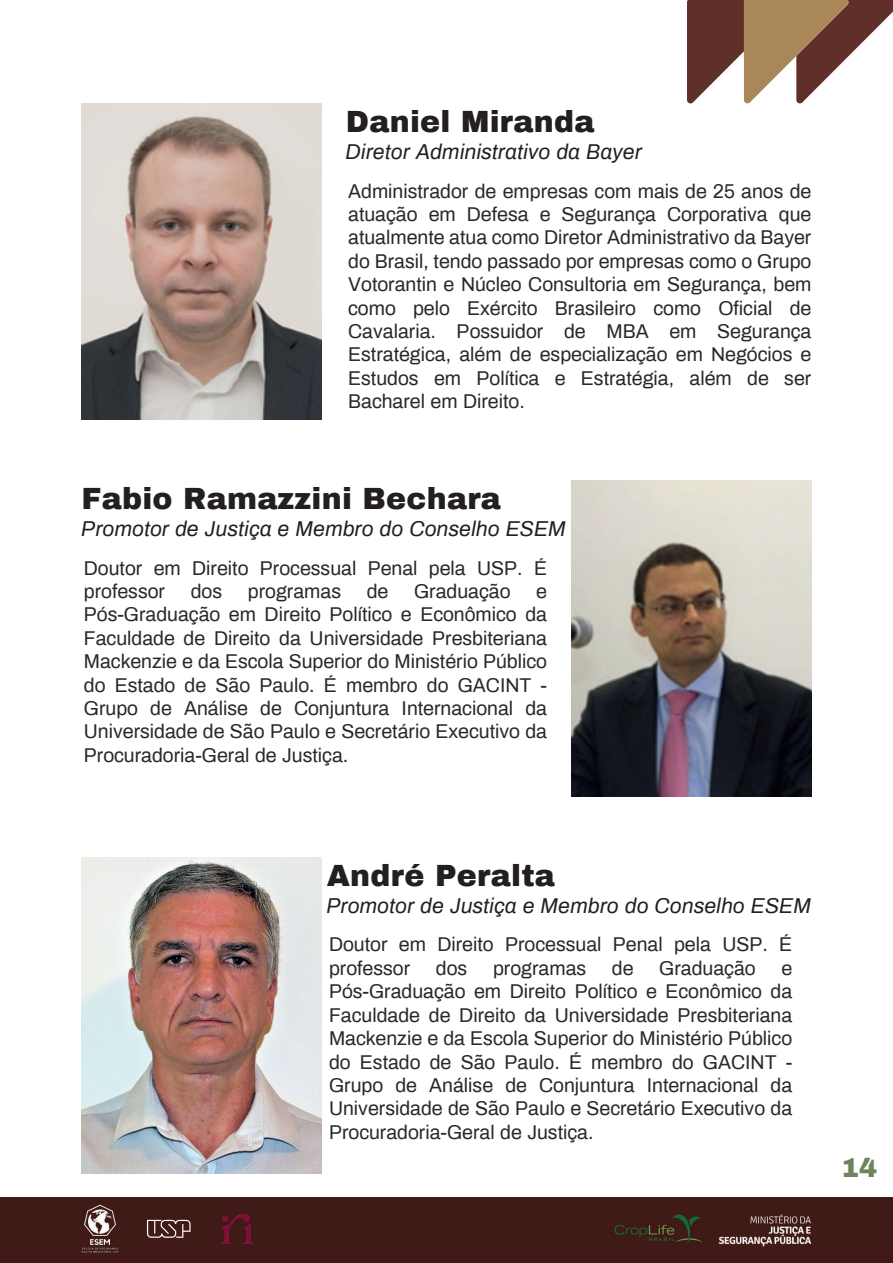
<style>
.page{position:relative;width:893px;height:1263px;background:#fff}
.page>*{position:absolute;margin:0;border:0;box-sizing:border-box;transform-origin:0 0}
.t1{font:900 30px "Archivo";letter-spacing:.01em;color:#231f20}
.t2{font:900 27px "Archivo";color:#6e845c}
.t3{font:italic 21px "Archivo";letter-spacing:.01em;color:#231f20}
.t4{font:19.5px/23.4px "Archivo";color:#252a2d;text-align:justify}
</style>
<div class="page">
<img style="left:82px;top:103px;width:239px;height:317px">
<img style="left:572px;top:480px;width:239px;height:317px">
<svg style="left:687px;top:0;width:206px;height:103px"></svg>
<div style="left:0;top:1197px;width:893px;height:66px;background:#401a17"></div>
<img style="left:221px;top:1214px;width:31px;height:30px">
<img style="left:82px;top:1204px;width:36px;height:49px">
<svg style="left:147px;top:1220px;width:44px;height:18px"></svg>
<img style="left:719px;top:1214px;width:92px;height:32px">
<img style="left:614px;top:1214px;width:88px;height:31px">
<img style="left:82px;top:857px;width:239px;height:317px">
<h1 class="t1" style="left:346px;top:103px;width:250px">Daniel Miranda</h1>
<p class="t3" style="left:346px;top:137px;width:298px">Diretor Administrativo da Bayer</p>
<p class="t4" style="left:348px;top:178px;width:465px">Administrador de empresas com mais de 25 anos de atuação em Defesa e Segurança Corporativa que atualmente atua como Diretor Administrativo da Bayer do Brasil, tendo passado por empresas como o Grupo Votorantin e Núcleo Consultoria em Segurança, bem como pelo Exército Brasileiro como Oficial de Cavalaria. Possuidor de MBA em Segurança Estratégica, além de especialização em Negócios e Estudos em Política e Estratégia, além de ser Bacharel em Direito.</p>
<h1 class="t1" style="left:82px;top:480px;width:421px">Fabio Ramazzini Bechara</h1>
<p class="t3" style="left:82px;top:514px;width:486px">Promotor de Justiça e Membro do Conselho ESEM</p>
<p class="t4" style="left:84px;top:555px;width:465px">Doutor em Direito Processual Penal pela USP. É professor</p>
<p class="t4" style="left:191px;top:578px;width:33px">dos</p>
<p class="t4" style="left:248px;top:578px;width:95px">programas</p>
<p class="t4" style="left:367px;top:578px;width:23px">de</p>
<p class="t4" style="left:414px;top:578px;width:98px">Graduação</p>
<p class="t4" style="left:84px;top:578px;width:465px;text-indent:452px">e Pós-Graduação em Direito Político e Econômico da Faculdade de Direito da Universidade Presbiteriana Mackenzie e da Escola Superior do Ministério Público do Estado de São Paulo. É membro do GACINT - Grupo de Análise de Conjuntura Internacional da Universidade de São Paulo e Secretário Executivo da Procuradoria-Geral de Justiça.</p>
<h1 class="t1" style="left:327px;top:857px;width:230px">André Peralta</h1>
<p class="t3" style="left:327px;top:891px;width:486px">Promotor de Justiça e Membro do Conselho ESEM</p>
<p class="t4" style="left:329px;top:932px;width:465px">Doutor em Direito Processual Penal pela USP. É professor</p>
<p class="t4" style="left:436px;top:955px;width:33px">dos</p>
<p class="t4" style="left:493px;top:955px;width:95px">programas</p>
<p class="t4" style="left:612px;top:955px;width:23px">de</p>
<p class="t4" style="left:659px;top:955px;width:98px">Graduação</p>
<p class="t4" style="left:329px;top:955px;width:465px;text-indent:452px">e Pós-Graduação em Direito Político e Econômico da Faculdade de Direito da Universidade Presbiteriana Mackenzie e da Escola Superior do Ministério Público do Estado de São Paulo. É membro do GACINT - Grupo de Análise de Conjuntura Internacional da Universidade de São Paulo e Secretário Executivo da Procuradoria-Geral de Justiça.</p>
<h2 class="t2" style="left:841px;top:1152px;width:38px">14</h2>
</div>
